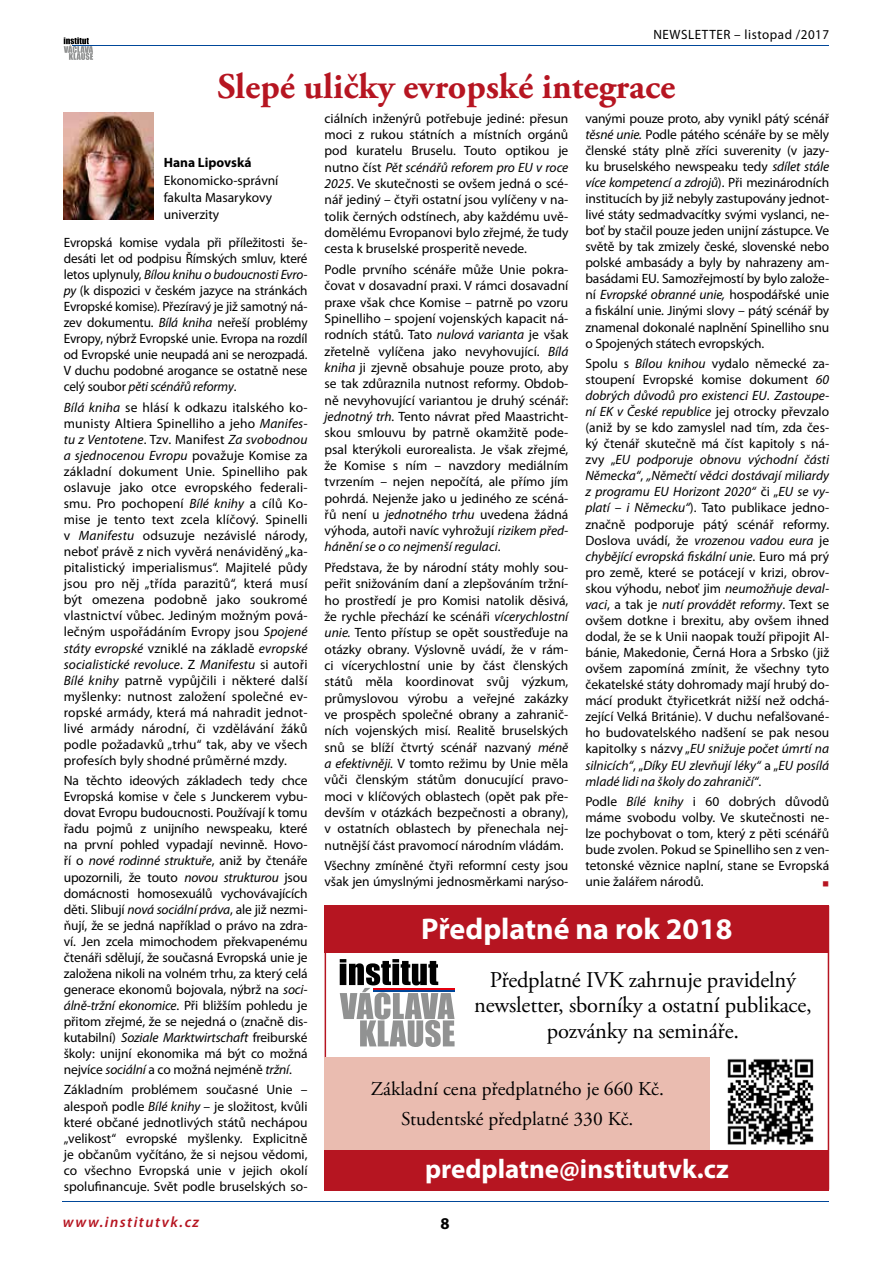
<style>
.page{position:relative;width:893px;height:1263px;background:#fff}
.page>*{position:absolute;margin:0;border:0;box-sizing:border-box;transform-origin:0 0}
.t1{font:700 36px "Adobe Garamond Pro";color:#b61521}
.t2{font:700 30px "Myriad Pro";color:#fff}
.t3{font:700 27px "Myriad Pro";color:#fff}
.t4{font:22.5px/25.5px "Adobe Garamond Pro";letter-spacing:-.01em;color:#000;text-align:center}
.t5{font:19.5px/30px "Adobe Garamond Pro";color:#000;text-align:center}
.t6{font:700 16.5px "Myriad Pro";color:#000}
.t7{font:italic 600 15px "Myriad Pro";letter-spacing:.1em;color:#b61521}
.t8{font:13.5px/16px "Myriad Pro";color:#000;text-align:justify}
.t9{font:13.5px "Myriad Pro";letter-spacing:.04em;color:#000}
.t10{font:700 13.5px "Myriad Pro";color:#000}
.t11{font:7.5px "Zapf Dingbats";color:#b61521}
.s1{font-style:italic}
</style>
<div class="page">
<svg style="left:64px;top:37px;width:29px;height:23px"></svg>
<hr style="left:72px;top:45px;width:242px;height:1px;background:#004799">
<hr style="left:149px;top:45px;width:679px;height:1px;background:#004799">
<hr style="left:63px;top:1201px;width:765px;height:1px;background:#004799">
<div style="left:325px;top:1057px;width:385px;height:94px;background:#eabcb0"></div>
<div style="left:325px;top:906px;width:504px;height:47px;background:#b61521"></div>
<svg style="left:340px;top:959px;width:115px;height:88px"></svg>
<hr style="left:373px;top:988px;width:81px;height:2px;background:#e3000f">
<hr style="left:373px;top:990px;width:81px;height:2px;background:#004799">
<img style="left:727px;top:1059px;width:87px;height:86px">
<div style="left:325px;top:1150px;width:504px;height:41px;background:#b61521"></div>
<img style="left:64px;top:113px;width:89px;height:106px">
<p class="t9" style="left:653px;top:27px;width:177px">NEWSLETTER – listopad /2017</p>
<h1 class="t1" style="left:218px;top:66px;width:459px">Slepé uličky evropské integrace</h1>
<p class="t10" style="left:164px;top:155px;width:89px">Hana Lipovská</p>
<p class="t8" style="left:164px;top:172px;width:116px;line-height:17.2px;text-align:left">Ekonomicko-správní fakulta Masarykovy univerzity</p>
<p class="t8" style="left:64px;top:235px;width:245px">Evropská komise vydala při příležitosti še&shy;desáti let od podpisu Římských smluv, které letos uplynuly, <span class="s1">Bílou knihu o budoucnosti Evro&shy;py</span> (k dispozici v českém jazyce na stránkách Evropské komise)<span class="s1">.</span> Přezíravý je již samotný ná&shy;zev dokumentu. <span class="s1">Bílá kniha</span> neřeší problémy Evropy, nýbrž Evropské unie. Evropa na rozdíl od Evropské unie neupadá ani se nerozpadá.<br>V duchu podobné arogance se ostatně nese celý soubor <span class="s1">pěti scénářů reformy</span>.</p>
<p class="t8" style="left:64px;top:399px;width:245px"><span class="s1">Bílá kniha</span> se hlásí k odkazu italského ko&shy;munisty Altiera Spinelliho a jeho <span class="s1">Manifes&shy;tu z Ventotene</span>. Tzv. Manifest <span class="s1">Za svobodnou a sjednocenou Evropu</span> považuje Komise za základní dokument Unie. Spinelliho pak oslavuje jako otce evropského federali&shy;smu. Pro pochopení <span class="s1">Bílé knihy</span> a cílů Ko&shy;mise je tento text zcela klíčový. Spinelli v <span class="s1">Manifestu</span> odsuzuje nezávislé národy, neboť právě z nich vyvěrá nenáviděný „ka&shy;pitalistický imperialismus“. Majitelé půdy jsou pro něj „třída parazitů“, která musí být omezena podobně jako soukromé vlastnictví vůbec. Jediným možným pová&shy;lečným uspořádáním Evropy jsou <span class="s1">Spojené státy evropské</span> vzniklé na základě <span class="s1">evropské socialistické revoluce</span>. Z <span class="s1">Manifestu</span> si autoři <span class="s1">Bílé knihy</span> patrně vypůjčili i některé další myšlenky: nutnost založení společné ev&shy;ropské armády, která má nahradit jednot&shy;livé armády národní, či vzdělávání žáků podle požadavků „trhu“ tak, aby ve všech profesích byly shodné průměrné mzdy.</p>
<p class="t8" style="left:64px;top:773px;width:245px">Na těchto ideových základech tedy chce Evropská komise v čele s Junckerem vybu&shy;dovat Evropu budoucnosti. Používají k tomu řadu pojmů z unijního newspeaku, které na první pohled vypadají nevinně. Hovo&shy;ří o <span class="s1">nové rodinné struktuře</span>, aniž by čtenáře upozornili, že touto <span class="s1">novou strukturou</span> jsou domácnosti homosexuálů vychovávajících děti. Slibují <span class="s1">nová sociální práva</span>, ale již nezmi&shy;ňují, že se jedná například o právo na zdra&shy;ví. Jen zcela mimochodem překvapenému čtenáři sdělují, že současná Evropská unie je založena nikoli na volném trhu, za který celá generace ekonomů bojovala, nýbrž na <span class="s1">soci&shy;álně-tržní ekonomice</span>. Při bližším pohledu je přitom zřejmé, že se nejedná o (značně dis&shy;kutabilní) <span class="s1">Soziale Marktwirtschaft</span> freiburské školy: unijní ekonomika má být co možná nejvíce <span class="s1">sociální</span> a co možná nejméně <span class="s1">tržní</span>.</p>
<p class="t8" style="left:64px;top:1082px;width:245px">Základním problémem současné Unie – alespoň podle <span class="s1">Bílé knihy</span> – je složitost, kvůli které občané jednotlivých států nechápou „velikost“ evropské myšlenky. Explicitně je občanům vyčítáno, že si nejsou vědomi, co všechno Evropská unie v jejich okolí spolufinancuje. Svět podle bruselských so-</p>
<p class="t8" style="left:325px;top:110px;width:245px">ciálních inženýrů potřebuje jediné: přesun moci z rukou státních a místních orgánů pod kuratelu Bruselu. Touto optikou je nutno číst <span class="s1">Pět scénářů reforem pro EU v roce 2025</span>. Ve skutečnosti se ovšem jedná o scé&shy;nář jediný – čtyři ostatní jsou vylíčeny v na&shy;tolik černých odstínech, aby každému uvě&shy;domělému Evropanovi bylo zřejmé, že tudy cesta k bruselské prosperitě nevede.</p>
<p class="t8" style="left:325px;top:262px;width:245px">Podle prvního scénáře může Unie pokra&shy;čovat v dosavadní praxi. V rámci dosavadní praxe však chce Komise – patrně po vzoru Spinelliho – spojení vojenských kapacit ná&shy;rodních států. Tato <span class="s1">nulová varianta</span> je však zřetelně vylíčena jako nevyhovující. <span class="s1">Bílá kniha</span> ji zjevně obsahuje pouze proto, aby se tak zdůraznila nutnost reformy. Obdob&shy;ně nevyhovující variantou je druhý scénář: <span class="s1">jednotný trh.</span> Tento návrat před Maastricht&shy;skou smlouvu by patrně okamžitě pode&shy;psal kterýkoli eurorealista. Je však zřejmé, že Komise s ním – navzdory mediálním tvrzením – nejen nepočítá, ale přímo jím pohrdá. Nejenže jako u jediného ze scéná&shy;řů není u <span class="s1">jednotného trhu</span> uvedena žádná výhoda, autoři navíc vyhrožují <span class="s1">rizikem před&shy;hánění se o co nejmenší regulaci</span>.</p>
<p class="t8" style="left:325px;top:560px;width:245px">Představa, že by národní státy mohly sou&shy;peřit snižováním daní a zlepšováním tržní&shy;ho prostředí je pro Komisi natolik děsivá, že rychle přechází ke scénáři <span class="s1">vícerychlostní unie.</span> Tento přístup se opět soustřeďuje na otázky obrany. Výslovně uvádí, že v rám&shy;ci vícerychlostní unie by část členských států měla koordinovat svůj výzkum, průmyslovou výrobu a veřejné zakázky ve prospěch společné obrany a zahranič&shy;ních vojenských misí. Realitě bruselských snů se blíží čtvrtý scénář nazvaný <span class="s1">méně a efektivněji.</span> V tomto režimu by Unie měla vůči členským státům donucující pravo&shy;moci v klíčových oblastech (opět pak pře&shy;devším v otázkách bezpečnosti a obrany), v ostatních oblastech by přenechala nej&shy;nutnější část pravomocí národním vládám.</p>
<p class="t8" style="left:325px;top:858px;width:245px">Všechny zmíněné čtyři reformní cesty jsou však jen úmyslnými jednosměrkami narýso-</p>
<p class="t8" style="left:585px;top:110px;width:245px">vanými pouze proto, aby vynikl pátý scénář <span class="s1">těsné unie.</span> Podle pátého scénáře by se měly členské státy plně zříci suverenity (v jazy&shy;ku bruselského newspeaku tedy <span class="s1">sdílet stále více kompetencí a zdrojů</span>). Při mezinárodních institucích by již nebyly zastupovány jednot&shy;livé státy sedmadvacítky svými vyslanci, ne&shy;boť by stačil pouze jeden unijní zástupce. Ve světě by tak zmizely české, slovenské nebo polské ambasády a byly by nahrazeny am&shy;basádami EU. Samozřejmostí by bylo založe&shy;ní <span class="s1">Evropské obranné unie,</span> hospodářské unie a fiskální unie. Jinými slovy – pátý scénář by znamenal dokonalé naplnění Spinelliho snu o Spojených státech evropských.</p>
<p class="t8" style="left:585px;top:356px;width:245px">Spolu s <span class="s1">Bílou knihou</span> vydalo německé za&shy;stoupení Evropské komise dokument <span class="s1">60 dobrých důvodů pro existenci EU</span>. <span class="s1">Zastoupe&shy;ní EK v České republice</span> jej otrocky převzalo (aniž by se kdo zamyslel nad tím, zda čes&shy;ký čtenář skutečně má číst kapitoly s ná&shy;zvy „<span class="s1">EU podporuje obnovu východní části Německa“</span>, <span class="s1">„Němečtí vědci dostávají miliardy z programu EU Horizont 2020“</span> či „<span class="s1">EU se vy&shy;platí – i Německu“</span>). Tato publikace jedno&shy;značně podporuje pátý scénář reformy.<br>Doslova uvádí, že <span class="s1">vrozenou vadou eura</span> je <span class="s1">chybějící evropská fiskální unie</span>. Euro má prý pro země, které se potácejí v krizi, obrov&shy;skou výhodu, neboť jim <span class="s1">neumožňuje deval&shy;vaci</span>, a tak je <span class="s1">nutí provádět reformy</span>. Text se ovšem dotkne i brexitu, aby ovšem ihned dodal, že se k Unii naopak touží připojit Al&shy;bánie, Makedonie, Černá Hora a Srbsko (již ovšem zapomíná zmínit, že všechny tyto čekatelské státy dohromady mají hrubý do&shy;mácí produkt čtyřicetkrát nižší než odchá&shy;zející Velká Británie). V duchu nefalšované&shy;ho budovatelského nadšení se pak nesou kapitolky s názvy „<span class="s1">EU snižuje počet úmrtí na silnicích“</span>, „<span class="s1">Díky EU zlevňují léky“</span> a „<span class="s1">EU posílá mladé lidi na školy do zahraničí“</span>.</p>
<p class="t8" style="left:585px;top:794px;width:245px">Podle <span class="s1">Bílé knihy</span> i 60 dobrých důvodů máme svobodu volby. Ve skutečnosti ne&shy;lze pochybovat o tom, který z pěti scénářů bude zvolen. Pokud se Spinelliho sen z ven&shy;tetonské věznice naplní, stane se Evropská unie žalářem národů.</p>
<p class="t11" style="left:829px;top:881px;width:7px;rotate:90deg">■</p>
<h2 class="t2" style="left:421px;top:912px;width:313px">Předplatné na rok 2018</h2>
<h3 class="t4" style="left:474px;top:967px;width:339px">Předplatné IVK zahrnuje pravidelný newsletter, sborníky a ostatní publikace, pozvánky na semináře.</h3>
<h3 class="t5" style="left:371px;top:1074px;width:295px">Základní cena předplatného je 660 Kč.<br>Studentské předplatné 330 Kč.</h3>
<h3 class="t3" style="left:425px;top:1153px;width:305px">predplatne@institutvk.cz</h3>
<p class="t7" style="left:63px;top:1213px;width:138px">www.institutvk.cz</p>
<p class="t6" style="left:440px;top:1214px;width:11px">8</p>
</div>
